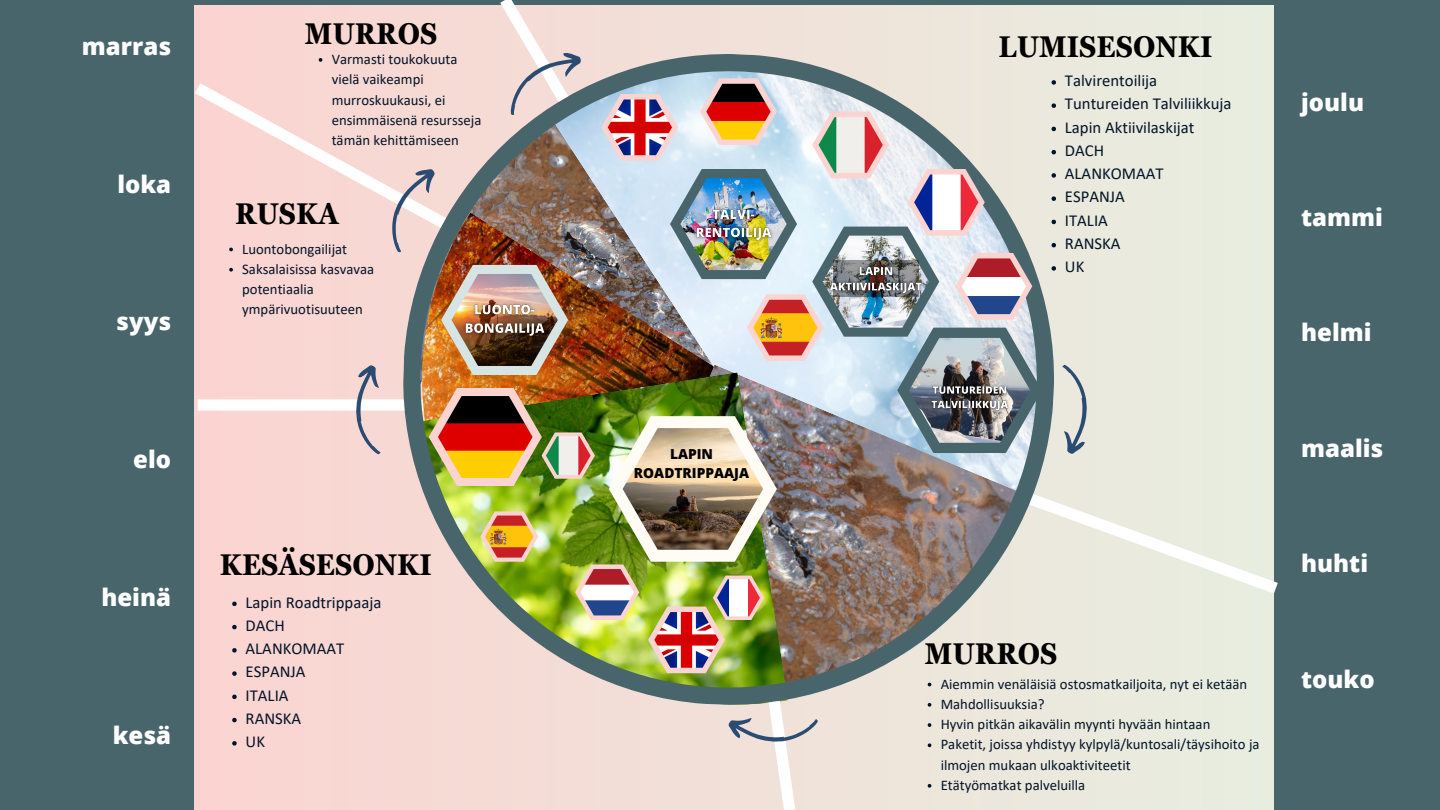
<style>
.page{position:relative;width:1440px;height:810px;background:#49656c}
.page>*{position:absolute;margin:0;border:0;box-sizing:border-box;transform-origin:0 0}
.t1{font:700 condensed 30px "Georgia Pro";color:#000}
.t2{font:800 24px "Open Sans";color:#fff}
.t3{font:16.7px "Calibri";color:#021429}
.t4{font:14.7px/20.2px "Calibri";color:#021429}
.t5{font:800 13.8px/18.8px "Open Sans";color:#000;text-align:center}
</style>
<div class="page">
<div style="left:195px;top:6px;width:1078px;height:804px;background:linear-gradient(to right,#fbd4d1,#e7eee0)"></div>
<svg style="left:928px;top:743px;width:3px;height:4px"></svg>
<svg style="left:928px;top:784px;width:3px;height:4px"></svg>
<svg style="left:1091px;top:375px;width:187px;height:228px;background:#e6e9dd"></svg>
<div style="left:1042px;top:26px;width:49px;height:629px;background:#ebe9dd"></div>
<div style="left:586px;top:709px;width:436px;height:34px;background:#eee5db"></div>
<div style="left:409px;top:709px;width:318px;height:20px;background:#f4ddd6"></div>
<svg style="left:399px;top:50px;width:659px;height:659px;background:#d0ccc1"></svg>
<svg style="left:727px;top:689px;width:91px;height:121px;background:#d8d2cd"></svg>
<svg style="left:232px;top:695px;width:5px;height:4px"></svg>
<svg style="left:232px;top:718px;width:5px;height:4px"></svg>
<svg style="left:232px;top:741px;width:5px;height:5px"></svg>
<img style="left:194px;top:0;width:848px;height:676px">
<img style="left:717px;top:579px;width:43px;height:37px">
<p class="t2" style="left:82px;top:29px;width:91px">marras</p>
<p class="t2" style="left:117px;top:167px;width:55px">loka</p>
<p class="t2" style="left:116px;top:305px;width:56px">syys</p>
<p class="t2" style="left:133px;top:443px;width:39px">elo</p>
<p class="t2" style="left:101px;top:581px;width:71px">heinä</p>
<p class="t2" style="left:113px;top:719px;width:60px">kesä</p>
<p class="t1" style="left:305px;top:17px;width:134px">MURROS</p>
<p class="t1" style="left:999px;top:29px;width:215px">LUMISESONKI</p>
<p class="t4" style="left:332px;top:50px;width:151px">Varmasti toukokuuta vielä vaikeampi murroskuukausi, ei ensimmäisenä resursseja tämän kehittämiseen</p>
<p class="t3" style="left:1065px;top:74px;width:94px">Talvirentoilija</p>
<p class="t3" style="left:1065px;top:97px;width:168px">Tuntureiden Talviliikkuja</p>
<p class="t3" style="left:1065px;top:120px;width:131px">Lapin Aktiivilaskijat</p>
<p class="t3" style="left:1065px;top:143px;width:41px">DACH</p>
<p class="t3" style="left:1065px;top:167px;width:100px">ALANKOMAAT</p>
<p class="t3" style="left:1065px;top:190px;width:61px">ESPANJA</p>
<p class="t3" style="left:1065px;top:213px;width:44px">ITALIA</p>
<p class="t3" style="left:1065px;top:236px;width:57px">RANSKA</p>
<p class="t3" style="left:1065px;top:260px;width:21px">UK</p>
<p class="t2" style="left:1301px;top:85px;width:64px">joulu</p>
<p class="t1" style="left:235px;top:197px;width:105px">RUSKA</p>
<p class="t2" style="left:1301px;top:200px;width:83px">tammi</p>
<p class="t4" style="left:242px;top:240px;width:106px">Luontobongailijat</p>
<p class="t4" style="left:242px;top:260px;width:134px">Saksalaisissa kasvavaa potentiaalia ympärivuotisuuteen</p>
<p class="t1" style="left:220px;top:547px;width:213px">KESÄSESONKI</p>
<p class="t3" style="left:246px;top:595px;width:137px">Lapin Roadtrippaaja</p>
<p class="t3" style="left:246px;top:618px;width:41px">DACH</p>
<p class="t3" style="left:246px;top:642px;width:100px">ALANKOMAAT</p>
<p class="t3" style="left:246px;top:665px;width:61px">ESPANJA</p>
<p class="t3" style="left:246px;top:688px;width:44px">ITALIA</p>
<p class="t3" style="left:246px;top:711px;width:57px">RANSKA</p>
<p class="t3" style="left:246px;top:735px;width:21px">UK</p>
<p class="t5" style="left:634px;top:444px;width:117px">LAPIN<br>ROADTRIPPAAJA</p>
<p class="t1" style="left:925px;top:636px;width:134px">MURROS</p>
<p class="t4" style="left:941px;top:675px;width:308px">Aiemmin venäläisiä ostosmatkailjoita, nyt ei ketään</p>
<p class="t4" style="left:941px;top:695px;width:105px">Mahdollisuuksia?</p>
<p class="t4" style="left:941px;top:715px;width:271px">Hyvin pitkän aikavälin myynti hyvään hintaan</p>
<p class="t4" style="left:941px;top:736px;width:320px">Paketit, joissa yhdistyy kylpylä/kuntosali/täysihoito ja ilmojen mukaan ulkoaktiviteetit</p>
<p class="t4" style="left:941px;top:776px;width:146px">Etätyömatkat palveluilla</p>
<p class="t2" style="left:1301px;top:316px;width:72px">helmi</p>
<p class="t2" style="left:1301px;top:431px;width:84px">maalis</p>
<p class="t2" style="left:1301px;top:547px;width:69px">huhti</p>
<p class="t2" style="left:1301px;top:662px;width:75px">touko</p>
</div>
